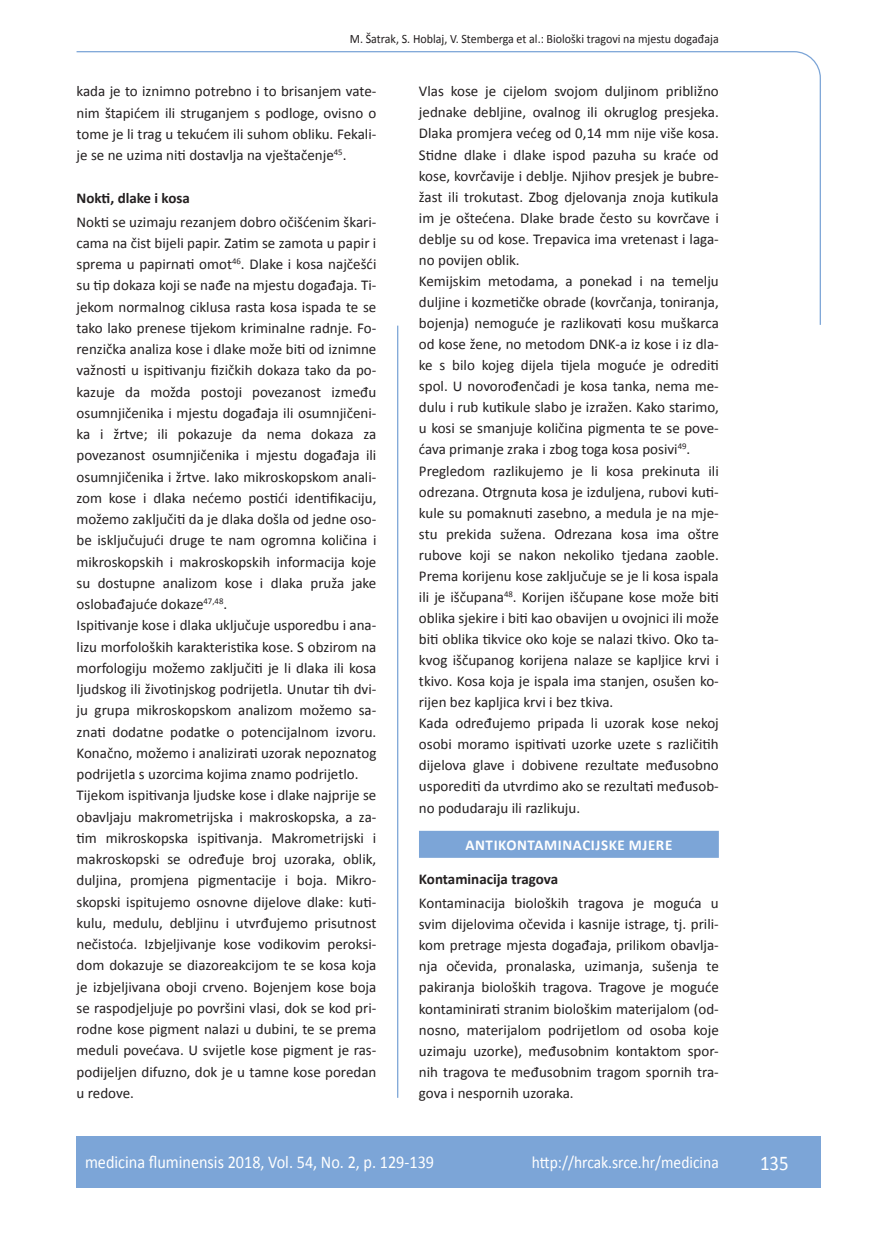
<style>
.page{position:relative;width:872px;height:1234px;background:#fff}
.page>*{position:absolute;margin:0;border:0;box-sizing:border-box;transform-origin:0 0}
.t1{font:21px "Calibri";color:#fff;scale:.9 1}
.t2{font:18px "Calibri";color:#fff;scale:.9 1}
.t3{font:17.25px "Calibri";color:#fff;scale:.9 1}
.t4{font:15px/21.3px "Calibri";color:#231f20;text-align:justify}
.t5{font:700 15px "Calibri";color:#231f20}
.t6{font:700 15px "Calibri";letter-spacing:.04em;color:#fff}
.t7{font:12.75px "Calibri";color:#231f20;scale:.94 1}
</style>
<div class="page">
<svg style="left:76px;top:51px;width:745px;height:275px"></svg>
<hr style="left:397px;top:325px;width:1px;height:772px;background:#7ca5d7">
<div style="left:77px;top:1135px;width:744px;height:51px;background:#7ca5d7"></div>
<div style="left:419px;top:830px;width:300px;height:27px;background:#7ca5d7"></div>
<p class="t7" style="left:350px;top:30px;width:394px">M. Šatrak, S. Hoblaj, V. Stemberga et al.: Biološki tragovi na mjestu događaja</p>
<p class="t4" style="left:77px;top:80px;width:301px">kada je to iznimno potrebno i to brisanjem vate&shy;nim štapićem ili struganjem s podloge, ovisno o tome je li trag u tekućem ili suhom obliku. Fekali&shy;je se ne uzima niti dostavlja na vještačenje<sup>45</sup>.</p>
<p class="t5" style="left:77px;top:188px;width:115px">Nokti, dlake i kosa</p>
<p class="t4" style="left:77px;top:210px;width:301px;text-align:left">Nokti se uzimaju rezanjem dobro očišćenim škari&shy;cama na čist bijeli papir. Zatim se zamota u papir i sprema u papirnati omot<sup>46</sup>. Dlake i kosa najčešći su tip dokaza koji se nađe na mjestu događaja. Ti&shy;jekom normalnog ciklusa rasta kosa ispada te se tako lako prenese tijekom kriminalne radnje. Fo&shy;renzička analiza kose i dlake može biti od iznimne važnosti u ispitivanju fizičkih dokaza tako da po&shy;kazuje da možda postoji povezanost između osumnjičenika i mjestu događaja ili osumnjičeni&shy;ka i žrtve; ili pokazuje da nema dokaza za povezanost osumnjičenika i mjestu događaja ili osumnjičenika i žrtve. Iako mikroskopskom anali&shy;zom kose i dlaka nećemo postići identifikaciju, možemo zaključiti da je dlaka došla od jedne oso&shy;be isključujući druge te nam ogromna količina i mikroskopskih i makroskopskih informacija koje su dostupne analizom kose i dlaka pruža jake oslobađajuće dokaze<sup>47,48</sup>.<br>Ispitivanje kose i dlaka uključuje usporedbu i ana&shy;lizu morfoloških karakteristika kose. S obzirom na morfologiju možemo zaključiti je li dlaka ili kosa ljudskog ili životinjskog podrijetla. Unutar tih dvi&shy;ju grupa mikroskopskom analizom možemo sa&shy;znati dodatne podatke o potencijalnom izvoru.<br>Konačno, možemo i analizirati uzorak nepoznatog podrijetla s uzorcima kojima znamo podrijetlo.<br>Tijekom ispitivanja ljudske kose i dlake najprije se obavljaju makrometrijska i makroskopska, a za&shy;tim mikroskopska ispitivanja. Makrometrijski i makroskopski se određuje broj uzoraka, oblik, duljina, promjena pigmentacije i boja. Mikro&shy;skopski ispitujemo osnovne dijelove dlake: kuti&shy;kulu, medulu, debljinu i utvrđujemo prisutnost nečistoća. Izbjeljivanje kose vodikovim peroksi&shy;dom dokazuje se diazoreakcijom te se kosa koja je izbjeljivana oboji crveno. Bojenjem kose boja se raspodjeljuje po površini vlasi, dok se kod pri&shy;rodne kose pigment nalazi u dubini, te se prema meduli povećava. U svijetle kose pigment je ras&shy;podijeljen difuzno, dok je u tamne kose poredan u redove.</p>
<p class="t4" style="left:419px;top:80px;width:301px;text-align:left">Vlas kose je cijelom svojom duljinom približno jednake debljine, ovalnog ili okruglog presjeka.<br>Dlaka promjera većeg od 0,14 mm nije više kosa.<br>Stidne dlake i dlake ispod pazuha su kraće od kose, kovrčavije i deblje. Njihov presjek je bubre&shy;žast ili trokutast. Zbog djelovanja znoja kutikula im je oštećena. Dlake brade često su kovrčave i deblje su od kose. Trepavica ima vretenast i laga&shy;no povijen oblik.<br>Kemijskim metodama, a ponekad i na temelju duljine i kozmetičke obrade (kovrčanja, toniranja, bojenja) nemoguće je razlikovati kosu muškarca od kose žene, no metodom DNK-a iz kose i iz dla&shy;ke s bilo kojeg dijela tijela moguće je odrediti spol. U novorođenčadi je kosa tanka, nema me&shy;dulu i rub kutikule slabo je izražen. Kako starimo, u kosi se smanjuje količina pigmenta te se pove&shy;ćava primanje zraka i zbog toga kosa posivi<sup>49</sup>.<br>Pregledom razlikujemo je li kosa prekinuta ili odrezana. Otrgnuta kosa je izduljena, rubovi kuti&shy;kule su pomaknuti zasebno, a medula je na mje&shy;stu prekida sužena. Odrezana kosa ima oštre rubove koji se nakon nekoliko tjedana zaoble.<br>Prema korijenu kose zaključuje se je li kosa ispala ili je iščupana<sup>48</sup>. Korijen iščupane kose može biti oblika sjekire i biti kao obavijen u ovojnici ili može biti oblika tikvice oko koje se nalazi tkivo. Oko ta&shy;kvog iščupanog korijena nalaze se kapljice krvi i tkivo. Kosa koja je ispala ima stanjen, osušen ko&shy;rijen bez kapljica krvi i bez tkiva.<br>Kada određujemo pripada li uzorak kose nekoj osobi moramo ispitivati uzorke uzete s različitih dijelova glave i dobivene rezultate međusobno usporediti da utvrdimo ako se rezultati međusob&shy;no podudaraju ili razlikuju.</p>
<p class="t6" style="left:465px;top:835px;width:208px">ANTIKONTAMINACIJSKE MJERE</p>
<p class="t5" style="left:419px;top:869px;width:141px">Kontaminacija tragova</p>
<p class="t4" style="left:419px;top:891px;width:301px">Kontaminacija bioloških tragova je moguća u svim dijelovima očevida i kasnije istrage, tj. prili&shy;kom pretrage mjesta događaja, prilikom obavlja&shy;nja očevida, pronalaska, uzimanja, sušenja te pakiranja bioloških tragova. Tragove je moguće kontaminirati stranim biološkim materijalom (od&shy;nosno, materijalom podrijetlom od osoba koje uzimaju uzorke), međusobnim kontaktom spor&shy;nih tragova te međusobnim tragom spornih tra&shy;gova i nespornih uzoraka.</p>
<p class="t2" style="left:85px;top:1150px;width:389px">medicina fluminensis 2018, Vol. 54, No. 2, p. 129-139</p>
<p class="t3" style="left:532px;top:1151px;width:209px">http://hrcak.srce.hr/medicina</p>
<h1 class="t1" style="left:760px;top:1149px;width:33px">135</h1>
</div>
